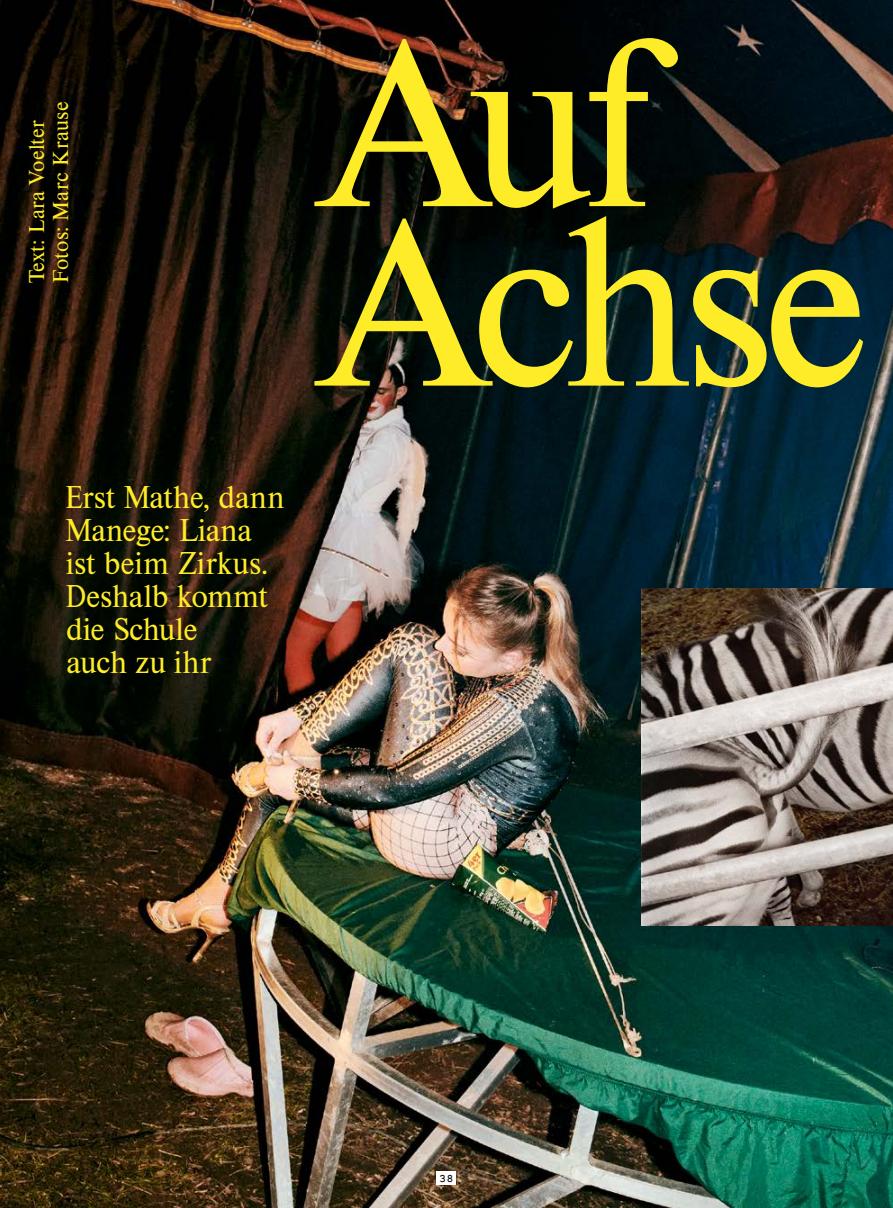
<style>
.page{position:relative;width:893px;height:1208px;background:#fff}
.page>*{position:absolute;margin:0;border:0;box-sizing:border-box;transform-origin:0 0}
.t1{font:248.1px/179.4px "Nimbus Rom D";letter-spacing:-.055em;color:#ffec28}
.t2{font:33px/33px "Nimbus Rom Display";letter-spacing:-.01em;color:#ffec28}
.t3{font:22.5px/24px "Nimbus Rom D";letter-spacing:.005em;color:#ffec28}
.t4{font:12px "Courier Prime";color:#000}
</style>
<div class="page">
<img style="left:0;top:0;width:893px;height:1208px">
<img style="left:642px;top:589px;width:251px;height:336px">
<div style="left:437px;top:1171px;width:19px;height:14px;background:#fff"></div>
<p class="t3" style="left:25px;top:283px;width:183px;rotate:-90deg">Text: Lara Voelter<br>Fotos: Marc Krause</p>
<h1 class="t1" style="left:317px;top:40px;width:554px">Auf<br>Achse</h1>
<p class="t2" style="left:65px;top:481px;width:221px">Erst Mathe, dann<br>Manege: Liana ist beim Zirkus.<br>Deshalb kommt die Schule<br>auch zu ihr</p>
<p class="t4" style="left:439px;top:1173px;width:16px">38</p>
</div>
